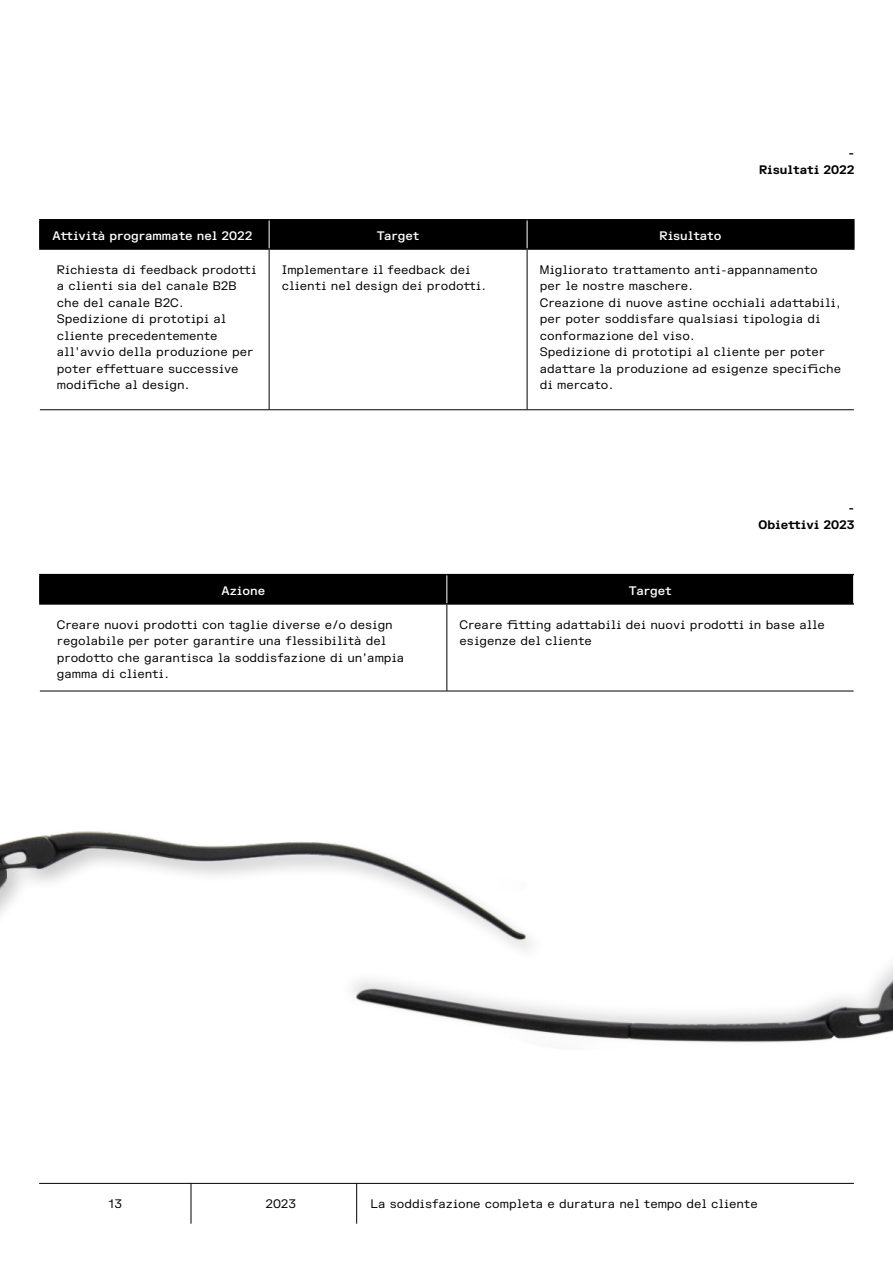
<style>
.page{position:relative;width:893px;height:1263px;background:#fff}
.page>*{position:absolute;margin:0;border:0;box-sizing:border-box;transform-origin:0 0}
.t1{font:12px/16.5px "FK Grotesk Semi Mono";color:#000}
.t2{font:500 12px "FK Grotesk Semi Mono";color:#fff}
.t3{font:700 12px/16.5px "FK Grotesk Semi Mono";color:#000;text-align:right}
</style>
<div class="page">
<hr style="left:39px;top:1183px;width:815px;height:1px;background:#000">
<hr style="left:356px;top:1183px;width:1px;height:41px;background:#000">
<hr style="left:191px;top:1183px;width:1px;height:41px;background:#000">
<hr style="left:39px;top:219px;width:230px;height:2px;background:#000">
<hr style="left:39px;top:221px;width:2px;height:27px;background:#000">
<hr style="left:269px;top:219px;width:258px;height:2px;background:#000">
<hr style="left:527px;top:219px;width:328px;height:2px;background:#000">
<hr style="left:853px;top:221px;width:2px;height:27px;background:#000">
<hr style="left:39px;top:248px;width:230px;height:2px;background:#000">
<hr style="left:269px;top:248px;width:258px;height:2px;background:#000">
<hr style="left:527px;top:248px;width:328px;height:2px;background:#000">
<hr style="left:269px;top:250px;width:1px;height:160px;background:#000">
<hr style="left:527px;top:250px;width:1px;height:160px;background:#000">
<hr style="left:40px;top:409px;width:229px;height:1px;background:#000">
<hr style="left:269px;top:409px;width:258px;height:1px;background:#000">
<hr style="left:527px;top:409px;width:327px;height:1px;background:#000">
<div style="left:41px;top:220px;width:812px;height:29px;background:#000"></div>
<hr style="left:39px;top:574px;width:408px;height:1px;background:#000">
<hr style="left:39px;top:575px;width:2px;height:28px;background:#000">
<hr style="left:447px;top:574px;width:407px;height:1px;background:#000">
<hr style="left:39px;top:603px;width:408px;height:2px;background:#000">
<hr style="left:447px;top:603px;width:407px;height:2px;background:#000">
<hr style="left:447px;top:605px;width:1px;height:86px;background:#000">
<hr style="left:40px;top:691px;width:407px;height:1px;background:#000">
<hr style="left:447px;top:691px;width:407px;height:1px;background:#000">
<div style="left:41px;top:575px;width:813px;height:29px;background:#000"></div>
<img style="left:0;top:831px;width:491px;height:83px">
<div style="left:337px;top:911px;width:556px;height:142px;background:#fff"></div>
<img style="left:352px;top:932px;width:541px;height:111px">
<p class="t3" style="left:759px;top:144px;width:97px">-<br>Risultati 2022</p>
<p class="t2" style="left:53px;top:227px;width:201px">Attività programmate nel 2022</p>
<p class="t2" style="left:377px;top:227px;width:44px">Target</p>
<p class="t2" style="left:660px;top:227px;width:63px">Risultato</p>
<p class="t1" style="left:57px;top:261px;width:201px">Richiesta di feedback prodotti a clienti sia del canale B2B che del canale B2C.<br>Spedizione di prototipi al cliente precedentemente all’avvio della produzione per poter effettuare successive modifiche al design.</p>
<p class="t1" style="left:282px;top:261px;width:206px">Implementare il feedback dei clienti nel design dei prodotti.</p>
<p class="t1" style="left:540px;top:261px;width:303px">Migliorato trattamento anti-appannamento per le nostre maschere.<br>Creazione di nuove astine occhiali adattabili, per poter soddisfare qualsiasi tipologia di conformazione del viso.<br>Spedizione di prototipi al cliente per poter adattare la produzione ad esigenze specifiche di mercato.</p>
<p class="t3" style="left:758px;top:499px;width:98px">-<br>Obiettivi 2023</p>
<p class="t2" style="left:222px;top:582px;width:45px">Azione</p>
<p class="t2" style="left:629px;top:582px;width:44px">Target</p>
<p class="t1" style="left:57px;top:616px;width:349px">Creare nuovi prodotti con taglie diverse e/o design regolabile per poter garantire una flessibilità del prodotto che garantisca la soddisfazione di un’ampia gamma di clienti.</p>
<p class="t1" style="left:460px;top:616px;width:367px">Creare fitting adattabili dei nuovi prodotti in base alle esigenze del cliente</p>
<p class="t1" style="left:108px;top:1195px;width:15px">13</p>
<p class="t1" style="left:266px;top:1195px;width:32px">2023</p>
<p class="t1" style="left:370px;top:1195px;width:389px">La soddisfazione completa e duratura nel tempo del cliente</p>
</div>
